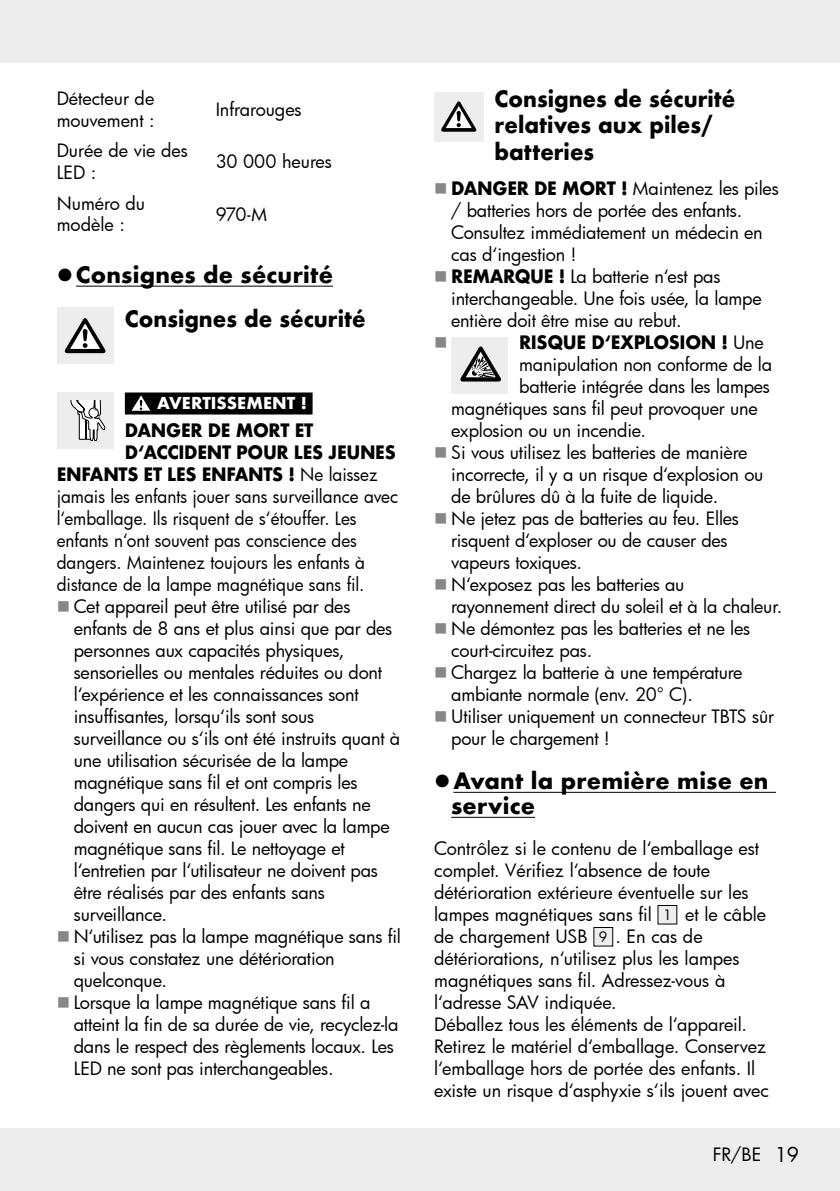
<style>
.page{position:relative;width:840px;height:1191px;background:#fff}
.page>*{position:absolute;margin:0;border:0;box-sizing:border-box;transform-origin:0 0}
.t1{font:700 22px/44px "Futura";color:#000}
.t2{font:700 22px/26.4px "Futura";color:#000;scale:.95 1}
.t3{font:18px/22px "Futura";letter-spacing:-.01em;color:#000}
.t4{font:18px "Futura";letter-spacing:-.01em;color:#000;scale:.95 1}
.t5{font:700 18px "Futura";letter-spacing:-.02em;color:#000;scale:.95 1}
.t6{font:700 16px "Futura";color:#fff}
.s1{font-weight:400}
.s2{font-weight:700}
.s3{font-size:14px}
.s4{font-size:20px}
</style>
<div class="page">
<div style="left:0;top:0;width:839px;height:62px;background:#ededed"></div>
<div style="left:0;top:1128px;width:839px;height:63px;background:#ededed"></div>
<hr style="left:76px;top:286px;width:257px;height:1px;background:#000">
<div style="left:125px;top:392px;width:187px;height:22px;background:#000"></div>
<div style="left:57px;top:307px;width:56px;height:57px;background:#ededed"></div>
<svg style="left:65px;top:318px;width:40px;height:35px"></svg>
<div style="left:57px;top:392px;width:56px;height:57px;background:#ededed"></div>
<svg style="left:70px;top:401px;width:35px;height:40px"></svg>
<svg style="left:131px;top:395px;width:19px;height:16px"></svg>
<hr style="left:453px;top:792px;width:322px;height:1px;background:#000">
<hr style="left:451px;top:817px;width:83px;height:1px;background:#000">
<div style="left:434px;top:92px;width:49px;height:49px;background:#ededed"></div>
<svg style="left:441px;top:101px;width:35px;height:31px"></svg>
<div style="left:451px;top:337px;width:56px;height:56px;background:#ededed"></div>
<svg style="left:460px;top:346px;width:40px;height:35px"></svg>
<div style="left:657px;top:905px;width:19px;height:19px;background:#ededed"></div>
<div style="left:593px;top:927px;width:19px;height:19px;background:#ededed"></div>
<div style="left:593px;top:927px;width:20px;height:19px;border:1px solid #000"></div>
<p class="t3" style="left:57px;top:87px;width:99px">Détecteur de mouvement :</p>
<p class="t3" style="left:215px;top:98px;width:88px">Infrarouges</p>
<p class="t3" style="left:57px;top:140px;width:133px">Durée de vie des<br>LED :</p>
<p class="t3" style="left:215px;top:150px;width:118px">30 000 heures</p>
<p class="t3" style="left:57px;top:192px;width:90px">Numéro du modèle :</p>
<p class="t3" style="left:215px;top:203px;width:53px">970-M</p>
<p class="t1" style="left:125px;top:253px;width:242px;text-indent:-49px">Consignes de sécurité<br>Consignes de sécurité</p>
<p class="t6" style="left:157px;top:391px;width:151px">AVERTISSEMENT !</p>
<p class="t5" style="left:125px;top:417px;width:200px">DANGER DE MORT ET</p>
<p class="t5" style="left:125px;top:439px;width:286px">D‘ACCIDENT POUR LES JEUNES</p>
<p class="t5" style="left:57px;top:461px;width:339px">ENFANTS ET LES ENFANTS ! <span class="s1">Ne laissez</span></p>
<p class="t4" style="left:57px;top:484px;width:361px">jamais les enfants jouer sans surveillance avec</p>
<p class="t4" style="left:57px;top:506px;width:317px">l‘emballage. Ils risquent de s‘étouffer. Les</p>
<p class="t4" style="left:57px;top:528px;width:317px">enfants n‘ont souvent pas conscience des</p>
<p class="t4" style="left:57px;top:550px;width:326px">dangers. Maintenez toujours les enfants à</p>
<p class="t4" style="left:57px;top:572px;width:325px">distance de la lampe magnétique sans fil.</p>
<p class="t3" style="left:74px;top:595px;width:278px">Cet appareil peut être utilisé par des</p>
<p class="t3" style="left:74px;top:617px;width:320px">enfants de 8 ans et plus ainsi que par des</p>
<p class="t3" style="left:74px;top:639px;width:272px">personnes aux capacités physiques,</p>
<p class="t3" style="left:74px;top:661px;width:310px">sensorielles ou mentales réduites ou dont</p>
<p class="t3" style="left:74px;top:683px;width:286px">l‘expérience et les connaissances sont</p>
<p class="t3" style="left:74px;top:705px;width:242px">insuffisantes, lorsqu‘ils sont sous</p>
<p class="t3" style="left:74px;top:727px;width:328px">surveillance ou s‘ils ont été instruits quant à</p>
<p class="t3" style="left:74px;top:749px;width:276px">une utilisation sécurisée de la lampe</p>
<p class="t3" style="left:74px;top:771px;width:285px">magnétique sans fil et ont compris les</p>
<p class="t3" style="left:74px;top:793px;width:298px">dangers qui en résultent. Les enfants ne</p>
<p class="t3" style="left:74px;top:815px;width:317px">doivent en aucun cas jouer avec la lampe</p>
<p class="t3" style="left:74px;top:837px;width:272px">magnétique sans fil. Le nettoyage et</p>
<p class="t3" style="left:74px;top:859px;width:305px">l‘entretien par l‘utilisateur ne doivent pas</p>
<p class="t3" style="left:74px;top:881px;width:253px">être réalisés par des enfants sans</p>
<p class="t3" style="left:74px;top:903px;width:91px">surveillance.</p>
<p class="t3" style="left:74px;top:925px;width:328px">N‘utilisez pas la lampe magnétique sans fil</p>
<p class="t3" style="left:74px;top:947px;width:262px">si vous constatez une détérioration</p>
<p class="t3" style="left:74px;top:969px;width:91px">quelconque.</p>
<p class="t3" style="left:74px;top:991px;width:298px">Lorsque la lampe magnétique sans fil a</p>
<p class="t3" style="left:74px;top:1013px;width:326px">atteint la fin de sa durée de vie, recyclez-la</p>
<p class="t3" style="left:74px;top:1035px;width:321px">dans le respect des règlements locaux. Les</p>
<p class="t3" style="left:74px;top:1057px;width:258px">LED ne sont pas interchangeables.</p>
<p class="t2" style="left:494px;top:86px;width:255px">Consignes de sécurité relatives aux piles/ batteries</p>
<p class="t3" style="left:451px;top:177px;width:329px"><span class="s2">DANGER DE MORT !</span> Maintenez les piles / batteries hors de portée des enfants.<br>Consultez immédiatement un médecin en cas d‘ingestion !<br><span class="s2">REMARQUE !</span> La batterie n‘est pas interchangeable. Une fois usée, la lampe entière doit être mise au rebut.</p>
<p class="t5" style="left:519px;top:329px;width:259px">RISQUE D‘EXPLOSION ! <span class="s1">Une</span></p>
<p class="t3" style="left:519px;top:353px;width:254px">manipulation non conforme de la</p>
<p class="t3" style="left:519px;top:375px;width:252px">batterie intégrée dans les lampes</p>
<p class="t3" style="left:451px;top:397px;width:308px">magnétiques sans fil peut provoquer une</p>
<p class="t3" style="left:451px;top:419px;width:193px">explosion ou un incendie.</p>
<p class="t3" style="left:451px;top:441px;width:297px">Si vous utilisez les batteries de manière</p>
<p class="t3" style="left:451px;top:463px;width:313px">incorrecte, il y a un risque d‘explosion ou</p>
<p class="t3" style="left:451px;top:485px;width:265px">de brûlures dû à la fuite de liquide.</p>
<p class="t3" style="left:451px;top:507px;width:289px">Ne jetez pas de batteries au feu. Elles</p>
<p class="t3" style="left:451px;top:529px;width:278px">risquent d‘exploser ou de causer des</p>
<p class="t3" style="left:451px;top:551px;width:129px">vapeurs toxiques.</p>
<p class="t3" style="left:451px;top:573px;width:235px">N‘exposez pas les batteries au</p>
<p class="t3" style="left:451px;top:595px;width:329px">rayonnement direct du soleil et à la chaleur.</p>
<p class="t3" style="left:451px;top:617px;width:300px">Ne démontez pas les batteries et ne les</p>
<p class="t3" style="left:451px;top:639px;width:139px">court-circuitez pas.</p>
<p class="t3" style="left:451px;top:661px;width:293px">Chargez la batterie à une température</p>
<p class="t3" style="left:451px;top:683px;width:240px">ambiante normale (env. 20° C).</p>
<p class="t3" style="left:451px;top:705px;width:324px">Utiliser uniquement un connecteur TBTS sûr</p>
<p class="t3" style="left:451px;top:727px;width:160px">pour le chargement !</p>
<p class="t1" style="left:451px;top:768px;width:319px;line-height:25px">Avant la première mise en service</p>
<p class="t3" style="left:434px;top:837px;width:336px">Contrôlez si le contenu de l‘emballage est complet. Vérifiez l‘absence de toute détérioration extérieure éventuelle sur les lampes magnétiques sans fil <span class="s3">1</span> et le câble de chargement USB <span class="s3">9</span> . En cas de détériorations, n‘utilisez plus les lampes magnétiques sans fil. Adressez-vous à l‘adresse SAV indiquée.<br>Déballez tous les éléments de l‘appareil.<br>Retirez le matériel d‘emballage. Conservez l‘emballage hors de portée des enfants. Il existe un risque d‘asphyxie s‘ils jouent avec</p>
<p class="t3" style="left:712px;top:1143px;width:88px">FR/BE <span class="s4">19</span></p>
</div>
